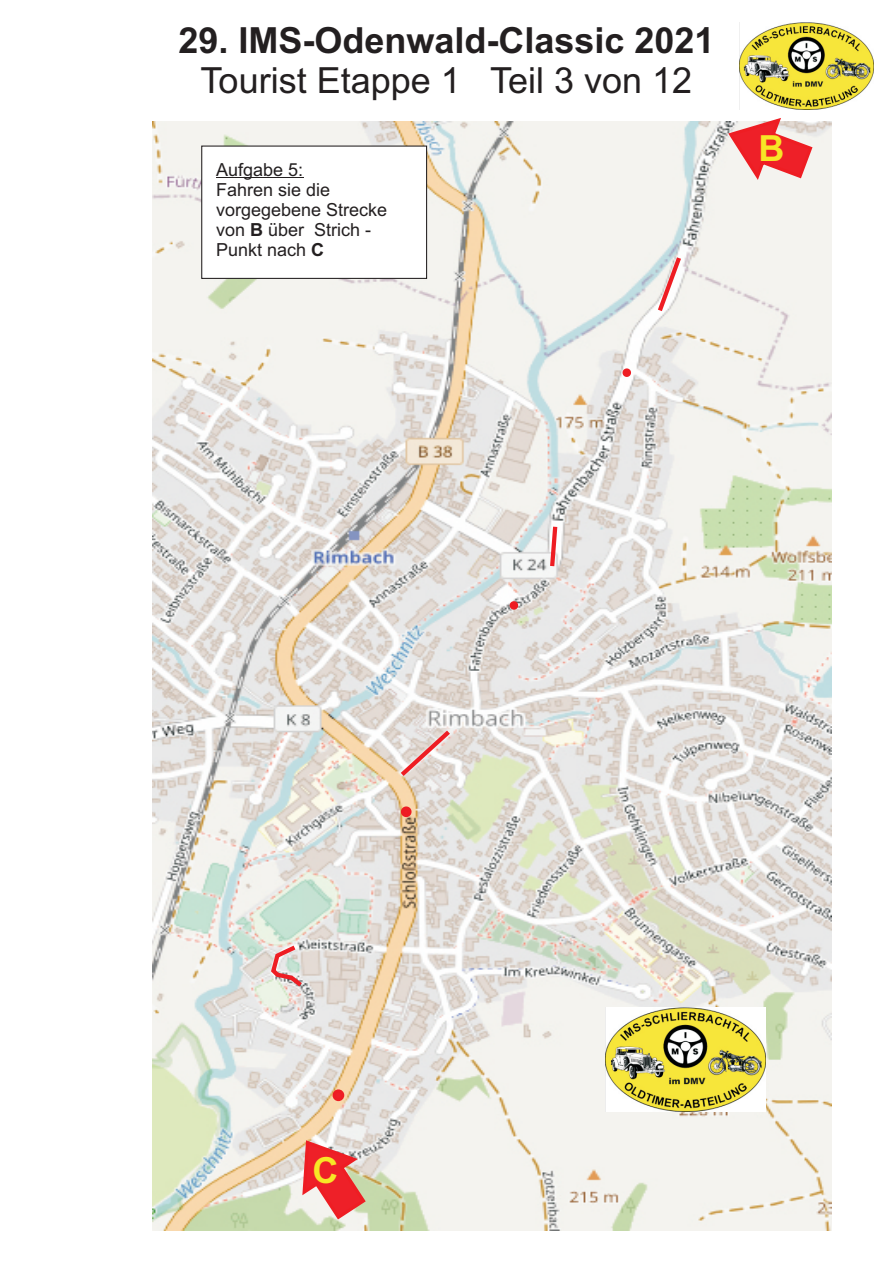
<style>
.page{position:relative;width:893px;height:1263px;background:#fff}
.page>*{position:absolute;margin:0;border:0;box-sizing:border-box;transform-origin:0 0}
.t1{font:700 36px "Arial";color:#231f20}
.t2{font:36px "Arial";color:#231f20}
.t3{font:700 36px "Arial";color:#f7e726}
.t4{font:18px/20.1px "Arial";color:#231f20}
.s1{font-weight:700}
</style>
<div class="page">
<img style="left:740px;top:23px;width:133px;height:86px">
<img style="left:153px;top:121px;width:678px;height:1109px">
<svg style="left:654px;top:253px;width:30px;height:63px"></svg>
<svg style="left:548px;top:522px;width:12px;height:49px"></svg>
<svg style="left:396px;top:726px;width:58px;height:54px;background:#e5cdc9"></svg>
<svg style="left:622px;top:368px;width:9px;height:9px"></svg>
<svg style="left:510px;top:601px;width:8px;height:9px"></svg>
<svg style="left:401px;top:806px;width:11px;height:11px"></svg>
<svg style="left:269px;top:942px;width:37px;height:49px;background:#dfc0bc"></svg>
<svg style="left:726px;top:118px;width:88px;height:65px"></svg>
<svg style="left:301px;top:1138px;width:67px;height:84px;background:#e7827e"></svg>
<div style="left:333px;top:1089px;width:11px;height:12px;background:#ee2028;border:3px solid #ee1d23;border-radius:50%"></div>
<svg style="left:201px;top:145px;width:227px;height:134px"></svg>
<hr style="left:216px;top:178px;width:87px;height:1px;background:#231f20">
<img style="left:605px;top:1008px;width:161px;height:104px">
<h1 class="t1" style="left:178px;top:26px;width:538px">29. IMS-Odenwald-Classic 2021</h1>
<h1 class="t2" style="left:201px;top:67px;width:493px">Tourist Etappe 1 Teil 3 von 12</h1>
<p class="t4" style="left:216px;top:161px;width:173px">Aufgabe 5:<br>Fahren sie die vorgegebene Strecke von <span class="s1">B</span> über Strich -<br>Punkt nach <span class="s1">C</span></p>
<h1 class="t3" style="left:758px;top:135px;width:27px">B</h1>
<h1 class="t3" style="left:313px;top:1157px;width:27px">C</h1>
</div>
